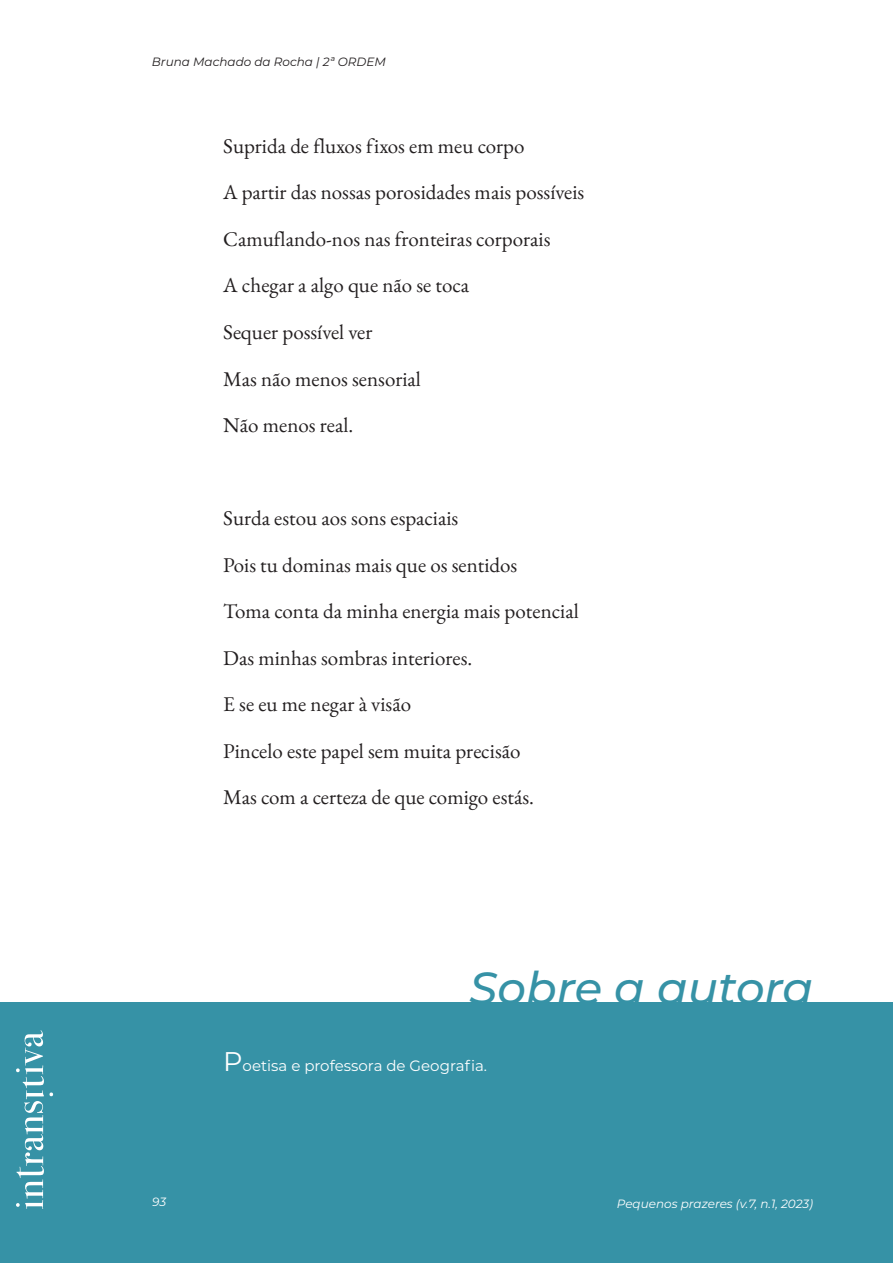
<style>
.page{position:relative;width:893px;height:1263px;background:#fff}
.page>*{position:absolute;margin:0;border:0;box-sizing:border-box;transform-origin:0 0}
.Biografia_-_título{font:italic 500 45px "Montserrat";color:#3692a6}
.Corpo_do_texto{font:21px "EB Garamond";color:#231f20}
.Biografia_-_corpo_do_texto{font:15px "Montserrat";color:#fff}
.t1{font:italic 12px "Montserrat";color:#fff}
.Cabeçalhos_e_rodapés{font:italic 12px "Montserrat";color:#231f20}
.s1{font-size:27px}
</style>
<div class="page">
<div style="left:0;top:1002px;width:893px;height:261px;background:#3692a6"></div>
<svg style="left:16px;top:1030px;width:37px;height:179px"></svg>
<p class="Cabeçalhos_e_rodapés" style="left:152px;top:53px;width:236px">Bruna Machado da Rocha | 2ª ORDEM</p>
<p class="Corpo_do_texto" style="left:223px;top:132px;width:303px">Suprida de fluxos fixos em meu corpo</p>
<p class="Corpo_do_texto" style="left:223px;top:179px;width:363px">A partir das nossas porosidades mais possíveis</p>
<p class="Corpo_do_texto" style="left:223px;top:225px;width:329px">Camuflando-nos nas fronteiras corporais</p>
<p class="Corpo_do_texto" style="left:223px;top:272px;width:247px">A chegar a algo que não se toca</p>
<p class="Corpo_do_texto" style="left:223px;top:318px;width:151px">Sequer possível ver</p>
<p class="Corpo_do_texto" style="left:223px;top:365px;width:199px">Mas não menos sensorial</p>
<p class="Corpo_do_texto" style="left:223px;top:411px;width:132px">Não menos real.</p>
<p class="Corpo_do_texto" style="left:223px;top:504px;width:237px">Surda estou aos sons espaciais</p>
<p class="Corpo_do_texto" style="left:223px;top:551px;width:296px">Pois tu dominas mais que os sentidos</p>
<p class="Corpo_do_texto" style="left:223px;top:597px;width:357px">Toma conta da minha energia mais potencial</p>
<p class="Corpo_do_texto" style="left:223px;top:644px;width:251px">Das minhas sombras interiores.</p>
<p class="Corpo_do_texto" style="left:223px;top:690px;width:189px">E se eu me negar à visão</p>
<p class="Corpo_do_texto" style="left:223px;top:737px;width:299px">Pincelo este papel sem muita precisão</p>
<p class="Corpo_do_texto" style="left:223px;top:783px;width:312px">Mas com a certeza de que comigo estás.</p>
<p class="Biografia_-_título" style="left:470px;top:956px;width:345px">Sobre a autora</p>
<p class="Biografia_-_corpo_do_texto" style="left:223px;top:1055px;width:265px"><span class="s1">P</span>oetisa e professora de Geografia.</p>
<p class="t1" style="left:152px;top:1193px;width:15px">93</p>
<p class="t1" style="left:617px;top:1195px;width:198px">Pequenos prazeres (v.7, n.1, 2023)</p>
</div>
